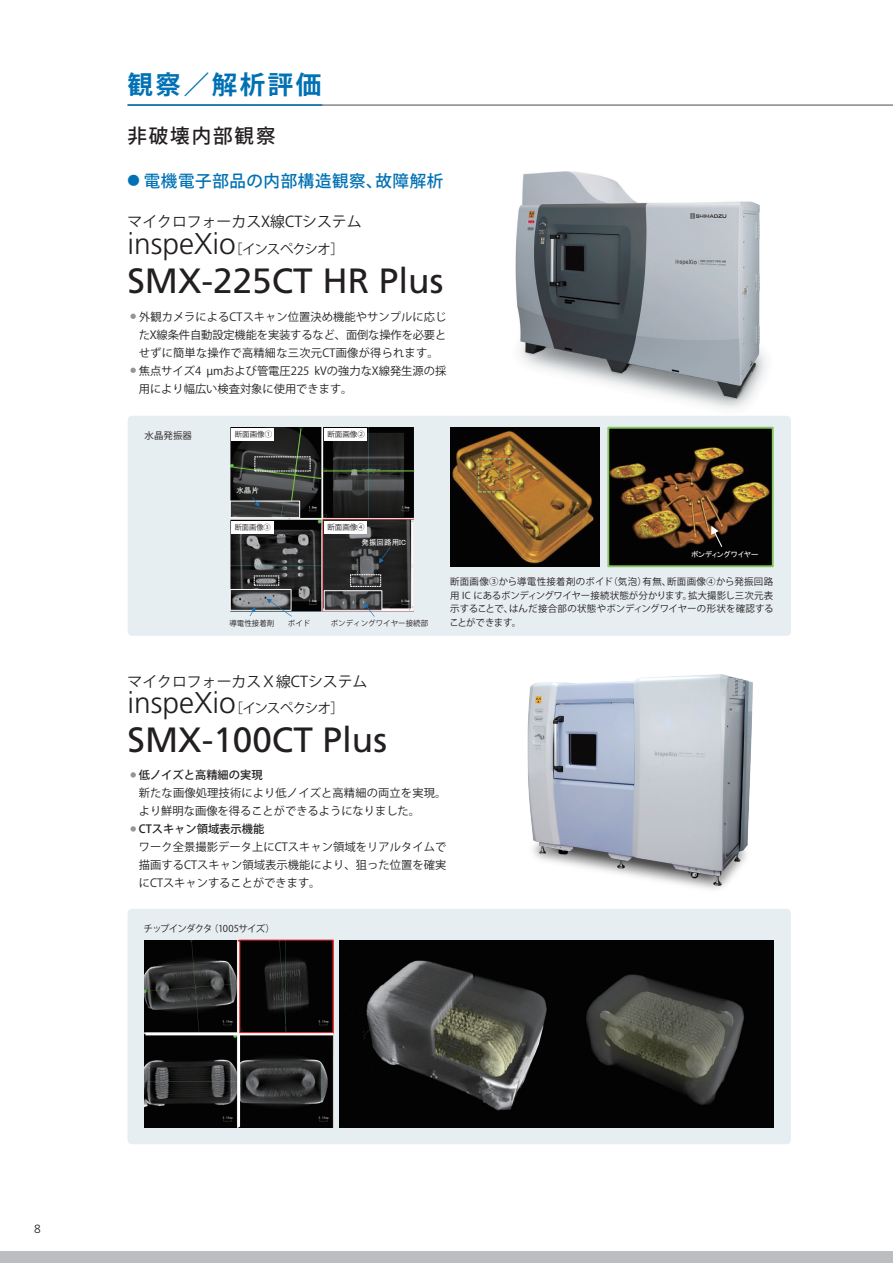
<style>
.page{position:relative;width:893px;height:1263px;background:#fff}
.page>*{position:absolute;margin:0;border:0;box-sizing:border-box;transform-origin:0 0}
.t1{font:35.1px "Frutiger LT Std";color:#231f20}
.t2{font:300 30px "Frutiger LT Std";color:#231f20}
.t3{font:700 25.5px "Koz Go Pro";letter-spacing:.1em;color:#0071b4}
.t4{font:500 19.5px "Koz Go Pro";letter-spacing:.1em;color:#231f20}
.t5{font:500 16.5px "Koz Go Pro";letter-spacing:.04em;color:#0071b4}
.t6{font:14.85px "Koz Go Pro";color:#231f20}
.t7{font:13.5px "Koz Go Pro";letter-spacing:-.075em;color:#231f20}
.t8{font:300 12px "Frutiger LT Std";color:#231f20}
.t9{font:11.25px "Koz Go Pro";letter-spacing:.005em;color:#231f20}
.t10{font:500 11.25px "Koz Go Pro";color:#231f20}
.t11{font:9.45px/13.5px "Koz Go Pro";letter-spacing:-.005em;color:#231f20;text-align:justify}
.t12{font:9.45px "Koz Go Pro";letter-spacing:-.065em;color:#231f20}
.t13{font:7.8px "Koz Go Pro";color:#231f20;scale:.96 1}
.t14{font:7.5px "Koz Go Pro";color:#231f20}
.t15{font:7.5px "MS P Gothic";color:#fff}
.t16{font:7.5px "Koz Go Pro";color:#231f20;scale:.96 1}
.s1{font-size:12.3px}
.s2{color:#939598}
.s3{font-weight:400;color:#939598}
</style>
<div class="page">
<img style="left:515px;top:172px;width:251px;height:237px">
<div style="left:0;top:1252px;width:893px;height:11px;background:#bcbdc0"></div>
<svg style="left:130px;top:314px;width:6px;height:5px"></svg>
<svg style="left:130px;top:368px;width:6px;height:5px"></svg>
<img style="left:527px;top:674px;width:226px;height:216px">
<svg style="left:131px;top:772px;width:5px;height:5px"></svg>
<svg style="left:131px;top:826px;width:5px;height:5px"></svg>
<div style="left:128px;top:909px;width:663px;height:235px;background:#e7eef1;border-radius:4px"></div>
<img style="left:558px;top:940px;width:216px;height:188px">
<svg style="left:339px;top:940px;width:219px;height:188px;fill:#030303"></svg>
<img style="left:145px;top:940px;width:188px;height:188px">
<hr style="left:146px;top:1033px;width:187px;height:2px;background:#fff">
<hr style="left:237px;top:941px;width:3px;height:186px;background:#fff">
<div style="left:239px;top:940px;width:94px;height:93px;border:1px solid #ee1d23"></div>
<hr style="left:128px;top:105px;width:765px;height:1px;background:#4b4c4d">
<hr style="left:128px;top:104px;width:194px;height:2px;background:#0071b4">
<div style="left:128px;top:416px;width:663px;height:220px;background:#e7eef1;border-radius:4px"></div>
<img style="left:231px;top:427px;width:183px;height:184px">
<div style="left:232px;top:428px;width:42px;height:13px;background:#fff"></div>
<div style="left:324px;top:428px;width:43px;height:13px;background:#fff"></div>
<div style="left:232px;top:521px;width:42px;height:13px;background:#fff"></div>
<div style="left:324px;top:521px;width:43px;height:13px;background:#fff"></div>
<hr style="left:324px;top:471px;width:90px;height:1px;background:#7bc145">
<img style="left:326px;top:592px;width:54px;height:17px">
<div style="left:324px;top:590px;width:58px;height:21px;border:1px solid #fff"></div>
<svg style="left:364px;top:603px;width:11px;height:14px"></svg>
<img style="left:232px;top:591px;width:57px;height:18px">
<div style="left:230px;top:589px;width:61px;height:22px;border:1px solid #fff"></div>
<svg style="left:379px;top:547px;width:11px;height:16px"></svg>
<svg style="left:267px;top:599px;width:25px;height:17px"></svg>
<svg style="left:250px;top:607px;width:6px;height:9px"></svg>
<img style="left:232px;top:503px;width:1px;height:13px">
<div style="left:230px;top:501px;width:70px;height:17px;border:1px solid #fff"></div>
<svg style="left:233px;top:428px;width:89px;height:92px"></svg>
<div style="left:350px;top:574px;width:31px;height:13px;border:1px dashed #fff"></div>
<img style="left:610px;top:430px;width:161px;height:134px">
<div style="left:607px;top:427px;width:167px;height:140px;border:2px solid #87c762"></div>
<svg style="left:711px;top:526px;width:11px;height:21px"></svg>
<img style="left:450px;top:427px;width:150px;height:140px">
<div style="left:478px;top:458px;width:32px;height:34px;border:2px dashed #92b165"></div>
<h3 class="t3" style="left:128px;top:68px;width:195px">観察／解析評価</h3>
<h3 class="t4" style="left:127px;top:124px;width:150px">非破壊内部観察</h3>
<h3 class="t5" style="left:128px;top:170px;width:317px"><span class="s1">●</span> 電機電子部品の内部構造観察、故障解析</h3>
<h3 class="t6" style="left:128px;top:212px;width:236px">マイクロフォーカスX線CTシステム</h3>
<h2 class="t2" style="left:127px;top:227px;width:110px">inspeXio</h2>
<p class="t7" style="left:229px;top:241px;width:116px">［インスペクシオ］</p>
<h1 class="t1" style="left:127px;top:261px;width:317px">SMX-225CT HR Plus</h1>
<p class="t9" style="left:127px;top:309px;width:320px"><span class="s2">・</span>外観カメラによるCTスキャン位置決め機能やサンプルに応じ</p>
<p class="t9" style="left:139px;top:327px;width:309px">たX線条件自動設定機能を実装するなど、面倒な操作を必要と</p>
<p class="t9" style="left:139px;top:345px;width:302px">せずに簡単な操作で高精細な三次元CT画像が得られます。</p>
<p class="t9" style="left:127px;top:363px;width:320px"><span class="s2">・</span>焦点サイズ4 µmおよび管電圧225 kVの強力なX線発生源の採</p>
<p class="t9" style="left:139px;top:381px;width:215px">用により幅広い検査対象に使用できます。</p>
<p class="t11" style="left:145px;top:429px;width:49px">水晶発振器</p>
<p class="t14" style="left:235px;top:430px;width:39px">断面画像①</p>
<p class="t14" style="left:327px;top:430px;width:39px">断面画像②</p>
<p class="t15" style="left:236px;top:486px;width:24px">水晶片</p>
<p class="t16" style="left:235px;top:522px;width:39px">断面画像③</p>
<p class="t13" style="left:327px;top:522px;width:40px">断面画像④</p>
<p class="t15" style="left:362px;top:538px;width:46px">発振回路用IC</p>
<p class="t14" style="left:229px;top:618px;width:46px">導電性接着剤</p>
<p class="t14" style="left:288px;top:618px;width:24px">ボイド</p>
<p class="t14" style="left:331px;top:618px;width:99px">ボンディングワイヤー接続部</p>
<p class="t15" style="left:691px;top:550px;width:69px">ボンディングワイヤー</p>
<p class="t11" style="left:449px;top:575px;width:326px">断面画像③から導電性接着剤のボイド（気泡）有無、断面画像④から発振回路用 IC にあるボンディングワイヤー接続状態が分かります。拡大撮影し三次元表示することで、はんだ接合部の状態やボンディングワイヤーの形状を確認することができます。</p>
<h3 class="t6" style="left:128px;top:672px;width:241px">マイクロフォーカスＸ線CTシステム</h3>
<h2 class="t2" style="left:128px;top:686px;width:110px">inspeXio</h2>
<p class="t7" style="left:229px;top:699px;width:116px">［インスペクシオ］</p>
<h1 class="t1" style="left:128px;top:719px;width:261px">SMX-100CT Plus</h1>
<p class="t10" style="left:128px;top:768px;width:136px"><span class="s3">・</span>低ノイズと高精細の実現</p>
<p class="t9" style="left:139px;top:786px;width:309px">新たな画像処理技術により低ノイズと高精細の両立を実現。</p>
<p class="t9" style="left:139px;top:804px;width:283px">より鮮明な画像を得ることができるようになりました。</p>
<p class="t10" style="left:128px;top:822px;width:138px"><span class="s3">・</span>CTスキャン領域表示機能</p>
<p class="t9" style="left:139px;top:840px;width:309px">ワーク全景撮影データ上にCTスキャン領域をリアルタイムで</p>
<p class="t9" style="left:139px;top:858px;width:309px">描画するCTスキャン領域表示機能により、狙った位置を確実</p>
<p class="t9" style="left:139px;top:876px;width:183px">にCTスキャンすることができます。</p>
<p class="t12" style="left:144px;top:922px;width:133px">チップインダクタ（1005サイズ）</p>
<p class="t8" style="left:34px;top:1222px;width:8px">8</p>
</div>
